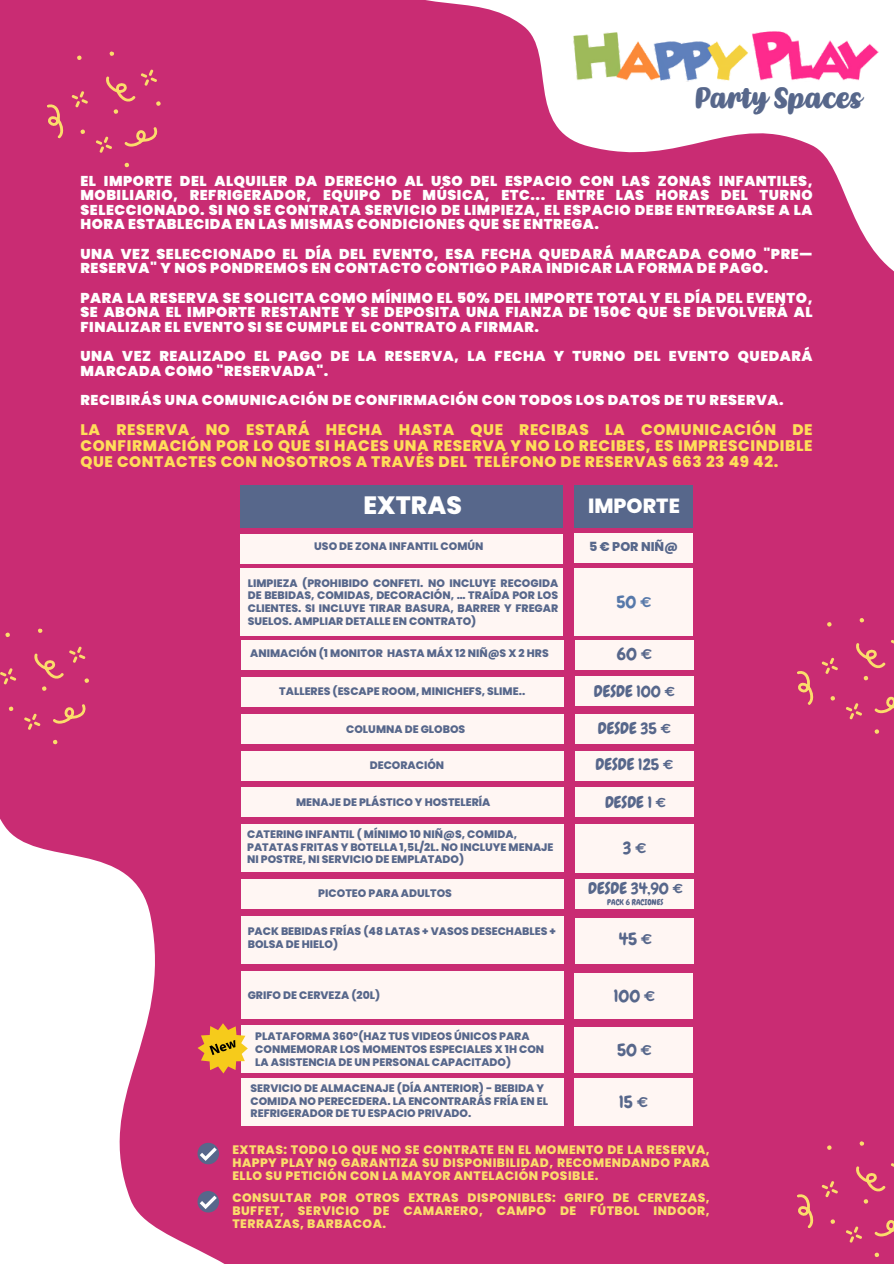
<style>
.page{position:relative;width:894px;height:1264px;background:#fff}
.page>*{position:absolute;margin:0;border:0;box-sizing:border-box;transform-origin:0 0}
.t1{font:27.3px "Kathen";color:#57678b}
.t2{font:800 25.05px "Poppins";color:#fff}
.t3{font:800 20.55px "Poppins";color:#fff}
.t4{font:17.55px "Chewy";color:#57678b}
.t5{font:17.55px "Chewy";color:#5779aa}
.t6{font:16.2px "Chewy";color:#57678b}
.t7{font:800 15.3px/15.8px "Poppins";letter-spacing:.04em;color:#ffde59;text-align:justify}
.t8{font:900 14.25px/14.7px "Poppins";letter-spacing:.04em;color:#fff;text-align:justify}
.t9{font:800 12.6px "Poppins";color:#57678b}
.t10{font:800 12.3px/13.4px "Poppins";letter-spacing:.04em;color:#fbdd6b;text-align:justify}
.t11{font:800 10.8px/12.6px "Poppins";color:#57678b}
.t12{font:8.1px "Chewy";color:#57678b}
</style>
<div class="page">
<div style="left:0;top:0;width:893px;height:1263px;background:#c92c73"></div>
<svg style="left:426px;top:0;width:467px;height:271px"></svg>
<svg style="left:0;top:743px;width:474px;height:520px"></svg>
<svg style="left:77px;top:55px;width:5px;height:5px"></svg>
<svg style="left:109px;top:51px;width:5px;height:5px"></svg>
<svg style="left:47px;top:91px;width:41px;height:48px"></svg>
<svg style="left:96px;top:69px;width:65px;height:99px"></svg>
<svg style="left:827px;top:1145px;width:5px;height:5px"></svg>
<svg style="left:859px;top:1141px;width:5px;height:5px"></svg>
<svg style="left:797px;top:1181px;width:41px;height:48px"></svg>
<svg style="left:846px;top:1163px;width:47px;height:94px"></svg>
<svg style="left:827px;top:622px;width:5px;height:5px"></svg>
<svg style="left:859px;top:618px;width:5px;height:5px"></svg>
<svg style="left:797px;top:657px;width:41px;height:48px"></svg>
<svg style="left:846px;top:640px;width:47px;height:94px"></svg>
<svg style="left:5px;top:632px;width:5px;height:5px"></svg>
<svg style="left:38px;top:628px;width:5px;height:5px"></svg>
<svg style="left:0;top:668px;width:17px;height:43px"></svg>
<svg style="left:52px;top:739px;width:6px;height:6px"></svg>
<svg style="left:24px;top:646px;width:65px;height:84px"></svg>
<img style="left:562px;top:26px;width:318px;height:55px">
<svg style="left:197px;top:1142px;width:22px;height:22px"></svg>
<svg style="left:197px;top:1190px;width:22px;height:22px"></svg>
<div style="left:241px;top:640px;width:322px;height:30px;background:#fff6f3"></div>
<div style="left:240px;top:607px;width:323px;height:29px;background:#fff6f3"></div>
<div style="left:240px;top:568px;width:323px;height:41px;background:#fff6f3"></div>
<div style="left:575px;top:878px;width:118px;height:30px;background:#fff6f3"></div>
<div style="left:575px;top:918px;width:118px;height:45px;background:#fff6f3"></div>
<div style="left:575px;top:824px;width:118px;height:48px;background:#fff6f3"></div>
<div style="left:241px;top:677px;width:322px;height:30px;background:#fff6f3"></div>
<div style="left:241px;top:714px;width:322px;height:29px;background:#fff6f3"></div>
<div style="left:241px;top:750px;width:322px;height:30px;background:#fff6f3"></div>
<div style="left:241px;top:787px;width:323px;height:30px;background:#fff6f3"></div>
<div style="left:241px;top:824px;width:323px;height:29px;background:#fff6f3"></div>
<div style="left:241px;top:842px;width:323px;height:30px;background:#fff6f3"></div>
<div style="left:241px;top:878px;width:323px;height:30px;background:#fff6f3"></div>
<div style="left:241px;top:915px;width:323px;height:30px;background:#fff6f3"></div>
<div style="left:241px;top:933px;width:323px;height:30px;background:#fff6f3"></div>
<div style="left:575px;top:787px;width:118px;height:30px;background:#fff6f3"></div>
<div style="left:575px;top:750px;width:118px;height:30px;background:#fff6f3"></div>
<div style="left:575px;top:714px;width:118px;height:29px;background:#fff6f3"></div>
<div style="left:575px;top:676px;width:118px;height:30px;background:#fff6f3"></div>
<div style="left:575px;top:639px;width:118px;height:30px;background:#fff6f3"></div>
<div style="left:574px;top:568px;width:118px;height:68px;background:#fff6f3"></div>
<div style="left:240px;top:485px;width:323px;height:42px;background:#57678b"></div>
<div style="left:574px;top:485px;width:118px;height:42px;background:#57678b"></div>
<div style="left:240px;top:533px;width:323px;height:30px;background:#fff6f3"></div>
<div style="left:574px;top:532px;width:118px;height:30px;background:#fff6f3"></div>
<div style="left:574px;top:973px;width:118px;height:45px;background:#fff6f3"></div>
<div style="left:241px;top:970px;width:322px;height:30px;background:#fff6f3"></div>
<div style="left:241px;top:989px;width:322px;height:29px;background:#fff6f3"></div>
<div style="left:574px;top:1027px;width:118px;height:46px;background:#fff6f3"></div>
<div style="left:241px;top:1025px;width:322px;height:29px;background:#fff6f3"></div>
<div style="left:241px;top:1043px;width:322px;height:30px;background:#fff6f3"></div>
<svg style="left:197px;top:1023px;width:51px;height:50px"></svg>
<div style="left:574px;top:1078px;width:118px;height:47px;background:#fff6f3"></div>
<div style="left:241px;top:1077px;width:322px;height:48px;background:#fff6f3"></div>
<h5 class="t1" style="left:694px;top:82px;width:169px">Party Spaces</h5>
<p class="t8" style="left:80px;top:173px;width:733px">EL IMPORTE DEL ALQUILER DA DERECHO AL USO DEL ESPACIO CON LAS ZONAS INFANTILES, MOBILIARIO, REFRIGERADOR, EQUIPO DE MÚSICA, ETC... ENTRE LAS HORAS DEL TURNO SELECCIONADO. SI NO SE CONTRATA SERVICIO DE LIMPIEZA, EL ESPACIO DEBE ENTREGARSE A LA HORA ESTABLECIDA EN LAS MISMAS CONDICIONES QUE SE ENTREGA.</p>
<p class="t8" style="left:80px;top:246px;width:733px">UNA VEZ SELECCIONADO EL DÍA DEL EVENTO, ESA FECHA QUEDARÁ MARCADA COMO "PRE—<br>RESERVA" Y NOS PONDREMOS EN CONTACTO CONTIGO PARA INDICAR LA FORMA DE PAGO.</p>
<h2 class="t8" style="left:80px;top:290px;width:733px">PARA LA RESERVA SE SOLICITA COMO MÍNIMO EL 50% DEL IMPORTE TOTAL Y EL DÍA DEL EVENTO, SE ABONA EL IMPORTE RESTANTE Y SE DEPOSITA UNA FIANZA DE 150€ QUE SE DEVOLVERÁ AL FINALIZAR EL EVENTO SI SE CUMPLE EL CONTRATO A FIRMAR.</h2>
<p class="t8" style="left:80px;top:349px;width:733px">UNA VEZ REALIZADO EL PAGO DE LA RESERVA, LA FECHA Y TURNO DEL EVENTO QUEDARÁ<br>MARCADA COMO "RESERVADA".</p>
<h5 class="t8" style="left:80px;top:393px;width:704px">RECIBIRÁS UNA COMUNICACIÓN DE CONFIRMACIÓN CON TODOS LOS DATOS DE TU RESERVA.</h5>
<h5 class="t7" style="left:80px;top:422px;width:733px">LA RESERVA NO ESTARÁ HECHA HASTA QUE RECIBAS LA COMUNICACIÓN DE CONFIRMACIÓN POR LO QUE SI HACES UNA RESERVA Y NO LO RECIBES, ES IMPRESCINDIBLE QUE CONTACTES CON NOSOTROS A TRAVÉS DEL TELÉFONO DE RESERVAS 663 23 49 42.</h5>
<p class="t2" style="left:363px;top:488px;width:100px">EXTRAS</p>
<h4 class="t3" style="left:588px;top:491px;width:93px">IMPORTE</h4>
<p class="t11" style="left:314px;top:540px;width:171px">USO DE ZONA INFANTIL COMÚN</p>
<h4 class="t9" style="left:589px;top:538px;width:91px">5 € POR NIÑ@</h4>
<p class="t11" style="left:248px;top:576px;width:312px;text-align:justify">LIMPIEZA (PROHIBIDO CONFETI. NO INCLUYE RECOGIDA DE BEBIDAS, COMIDAS, DECORACIÓN, … TRAÍDA POR LOS CLIENTES. SI INCLUYE TIRAR BASURA, BARRER Y FREGAR SUELOS. AMPLIAR DETALLE EN CONTRATO)</p>
<h6 class="t11" style="left:250px;top:647px;width:300px">ANIMACIÓN (1 MONITOR HASTA MÁX 12 NIÑ@S X 2 HRS</h6>
<p class="t11" style="left:248px;top:683px;width:256px">TALLERES (MINICHEF, SLIME , ESCAPE ROOM, ...)</p>
<h4 class="t11" style="left:279px;top:685px;width:247px">TALLERES (ESCAPE ROOM, MINICHEFS, SLIME..</h4>
<p class="t11" style="left:346px;top:723px;width:121px">COLUMNA DE GLOBOS</p>
<p class="t11" style="left:369px;top:758px;width:76px">DECORACIÓN</p>
<h4 class="t11" style="left:296px;top:796px;width:196px">MENAJE DE PLÁSTICO Y HOSTELERÍA</h4>
<h1 class="t11" style="left:248px;top:794px;width:197px">MENAJE DE PLÁSTICO O HOSTELERÍA</h1>
<h4 class="t11" style="left:247px;top:828px;width:308px">CATERING INFANTIL ( MÍNIMO 10 NIÑ@S, COMIDA,<br>PATATAS FRITAS Y BOTELLA 1,5L/2L. NO INCLUYE MENAJE<br>NI POSTRE, NI SERVICIO DE EMPLATADO)</h4>
<p class="t11" style="left:318px;top:886px;width:135px">PICOTEO PARA ADULTOS</p>
<h3 class="t11" style="left:248px;top:887px;width:135px">PICOTEO PARA ADULTOS</h3>
<p class="t11" style="left:248px;top:925px;width:309px">PACK BEBIDAS FRÍAS (48 LATAS + VASOS DESECHABLES +<br>BOLSA DE HIELO)</p>
<h4 class="t5" style="left:616px;top:590px;width:36px">50 €</h4>
<p class="t4" style="left:616px;top:642px;width:36px">60 €</p>
<h4 class="t6" style="left:593px;top:681px;width:82px">DESDE 100 €</h4>
<p class="t6" style="left:597px;top:718px;width:74px">DESDE 35 €</p>
<p class="t6" style="left:595px;top:754px;width:79px">DESDE 125 €</p>
<p class="t6" style="left:605px;top:791px;width:62px">DESDE 1 €</p>
<p class="t4" style="left:622px;top:837px;width:25px">3€</p>
<h4 class="t6" style="left:588px;top:878px;width:96px">DESDE 34,90 €</h4>
<p class="t12" style="left:607px;top:897px;width:58px">PACK 6 RACIONES</p>
<p class="t4" style="left:618px;top:927px;width:35px">45 €</p>
<p class="t11" style="left:248px;top:988px;width:134px">GRIFO DE CERVEZA (20L)</p>
<h4 class="t4" style="left:613px;top:984px;width:43px">100 €</h4>
<p class="t11" style="left:255px;top:1030px;width:290px">PLATAFORMA 360º(HAZ TUS VIDEOS ÚNICOS PARA<br>CONMEMORAR LOS MOMENTOS ESPECIALES X 1H CON<br>LA ASISTENCIA DE UN PERSONAL CAPACITADO)</p>
<h4 class="t4" style="left:617px;top:1038px;width:36px">50 €</h4>
<p class="t11" style="left:250px;top:1081px;width:299px">SERVICIO DE ALMACENAJE (DÍA ANTERIOR) - BEBIDA Y<br>COMIDA NO PERECEDERA. LA ENCONTRARÁS FRÍA EN EL<br>REFRIGERADOR DE TU ESPACIO PRIVADO.</p>
<h4 class="t4" style="left:619px;top:1090px;width:30px">15 €</h4>
<h5 class="t10" style="left:232px;top:1142px;width:478px">EXTRAS: TODO LO QUE NO SE CONTRATE EN EL MOMENTO DE LA RESERVA, HAPPY PLAY NO GARANTIZA SU DISPONIBILIDAD, RECOMENDANDO PARA ELLO SU PETICIÓN CON LA MAYOR ANTELACIÓN POSIBLE.</h5>
<h5 class="t10" style="left:232px;top:1190px;width:478px">CONSULTAR POR OTROS EXTRAS DISPONIBLES: GRIFO DE CERVEZAS, BUFFET, SERVICIO DE CAMARERO, CAMPO DE FÚTBOL INDOOR, TERRAZAS, BARBACOA.</h5>
</div>
